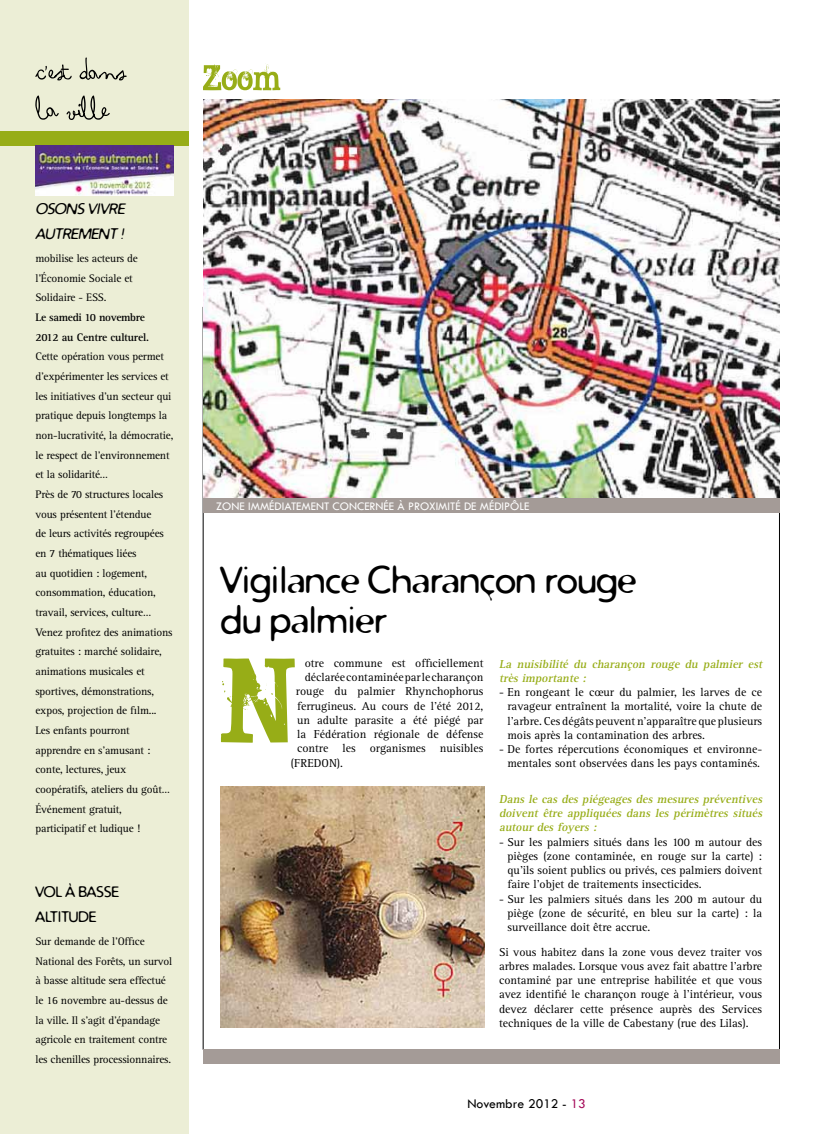
<style>
.page{position:relative;width:815px;height:1134px;background:#fff}
.page>*{position:absolute;margin:0;border:0;box-sizing:border-box;transform-origin:0 0}
.t1{font:37.5px/40px "Distro";color:#000}
.t2{font:italic 15px "Distro";color:#000}
.t3{font:15px "Distro";color:#000}
.t4{font:13.75px "Tw Cen";color:#000}
.t5{font:12px "Tw Cen";color:#fff}
.t6{font:11.88px/14.2px "Rotis Serif";color:#000;text-align:justify}
.t7{font:italic 700 11.88px/14.2px "Rotis Serif";letter-spacing:-.215em;color:#97ad17}
.t8{font:11.25px/19.6px "Rotis Serif";letter-spacing:-.015em;color:#000}
.t9{font:700 11.25px/19.6px "Rotis Serif";letter-spacing:-.03em;color:#000}
.s1{color:#a60d5b}
</style>
<div class="page">
<div style="left:0;top:0;width:189px;height:1134px;background:#eceed6"></div>
<svg style="left:203px;top:64px;width:77px;height:26px"></svg>
<hr style="left:203px;top:307px;width:1px;height:743px;background:#000">
<hr style="left:779px;top:307px;width:1px;height:743px;background:#000">
<svg style="left:35px;top:57px;width:92px;height:23px"></svg>
<svg style="left:35px;top:95px;width:75px;height:25px"></svg>
<div style="left:0;top:131px;width:189px;height:15px;background:#97ad17"></div>
<img style="left:35px;top:146px;width:139px;height:50px">
<img style="left:203px;top:99px;width:576px;height:399px">
<div style="left:203px;top:498px;width:576px;height:15px;background:#a49b97"></div>
<div style="left:203px;top:1049px;width:576px;height:14px;background:#a49b97"></div>
<svg style="left:221px;top:658px;width:74px;height:85px"></svg>
<img style="left:221px;top:786px;width:263px;height:242px">
<p class="t2" style="left:35px;top:199px;width:23px">OSONS</p>
<p class="t2" style="left:88px;top:199px;width:31px">VIVRE</p>
<p class="t2" style="left:35px;top:224px;width:11px">AUTREMENT</p>
<p class="t2" style="left:120px;top:224px;width:8px">!</p>
<p class="t8" style="left:35px;top:249px;width:104px">mobilise les acteurs de l’Économie Sociale et<br>Solidaire - ESS.</p>
<p class="t9" style="left:35px;top:308px;width:115px">Le samedi 10 novembre<br>2012 au Centre culturel.</p>
<p class="t8" style="left:35px;top:347px;width:140px">Cette opération vous permet d’expérimenter les services et les initiatives d’un secteur qui pratique depuis longtemps la non-lucrativité, la démocratie, le respect de l’environnement et la solidarité…<br>Près de 70 structures locales vous présentent l'étendue<br>de leurs activités regroupées en 7 thématiques liées<br>au quotidien : logement, consommation, éducation, travail, services, culture…<br>Venez profitez des animations gratuites : marché solidaire, animations musicales et sportives, démonstrations, expos, projection de film...<br>Les enfants pourront apprendre en s'amusant : conte, lectures, jeux coopératifs, ateliers du goût…<br>Événement gratuit, participatif et ludique !</p>
<p class="t3" style="left:35px;top:882px;width:10px">Vol</p>
<p class="t3" style="left:65px;top:882px;width:22px">à basse</p>
<p class="t3" style="left:35px;top:907px;width:9px">altitude</p>
<p class="t8" style="left:35px;top:932px;width:138px">Sur demande de l’Office<br>National des Forêts, un survol à basse altitude sera effectué le 16 novembre au-dessus de la ville. Il s’agit d’épandage agricole en traitement contre les chenilles processionnaires.</p>
<p class="t5" style="left:216px;top:499px;width:315px">ZONE IMMÉDIATEMENT CONCERNÉE À PROXIMITÉ DE MÉDIPÔLE</p>
<h1 class="t1" style="left:221px;top:559px;width:417px">Vigilance Charançon rouge du palmier</h1>
<p class="t6" style="left:305px;top:656px;width:180px">otre commune est officiellement</p>
<p class="t6" style="left:305px;top:670px;width:180px">déclarée contaminée par le charançon</p>
<p class="t6" style="left:296px;top:685px;width:189px">rouge du palmier Rhynchophorus</p>
<p class="t6" style="left:297px;top:699px;width:188px">ferrugineus. Au cours de l’été 2012,</p>
<p class="t6" style="left:297px;top:713px;width:188px">un adulte parasite a été piégé par</p>
<p class="t6" style="left:297px;top:727px;width:188px">la Fédération régionale de défense</p>
<p class="t6" style="left:297px;top:742px;width:188px">contre les organismes nuisibles</p>
<p class="t6" style="left:291px;top:756px;width:54px">(FREDON).</p>
<p class="t7" style="left:499px;top:657px;width:267px">La nuisibilité du charançon rouge du palmier est très importante :</p>
<p class="t6" style="left:507px;top:685px;width:256px;text-indent:-8px">- En rongeant le cœur du palmier, les larves de ce ravageur entraînent la mortalité, voire la chute de l’arbre. Ces dégâts peuvent n’apparaître que plusieurs mois après la contamination des arbres.</p>
<p class="t6" style="left:499px;top:742px;width:265px;text-align:center">- De fortes répercutions économiques et environne&shy;mentales sont observées dans les pays contaminés.</p>
<p class="t7" style="left:499px;top:792px;width:267px;text-align:justify">Dans le cas des piégeages des mesures préventives doivent être appliquées dans les périmètres situés autour des foyers :</p>
<p class="t6" style="left:507px;top:835px;width:256px;text-indent:-8px">- Sur les palmiers situés dans les 100 m autour des pièges (zone contaminée, en rouge sur la carte) : qu’ils soient publics ou privés, ces palmiers doivent faire l’objet de traitements insecticides.</p>
<p class="t6" style="left:507px;top:892px;width:256px;text-indent:-8px">- Sur les palmiers situés dans les 200 m autour du piège (zone de sécurité, en bleu sur la carte) : la surveillance doit être accrue.</p>
<p class="t6" style="left:499px;top:945px;width:265px">Si vous habitez dans la zone vous devez traiter vos arbres malades. Lorsque vous avez fait abattre l’arbre contaminé par une entreprise habilitée et que vous avez identifié le charançon rouge à l’intérieur, vous devez déclarer cette présence auprès des Services techniques de la ville de Cabestany (rue des Lilas).</p>
<p class="t4" style="left:467px;top:1095px;width:120px">Novembre 2012 - <span class="s1">13</span></p>
</div>
